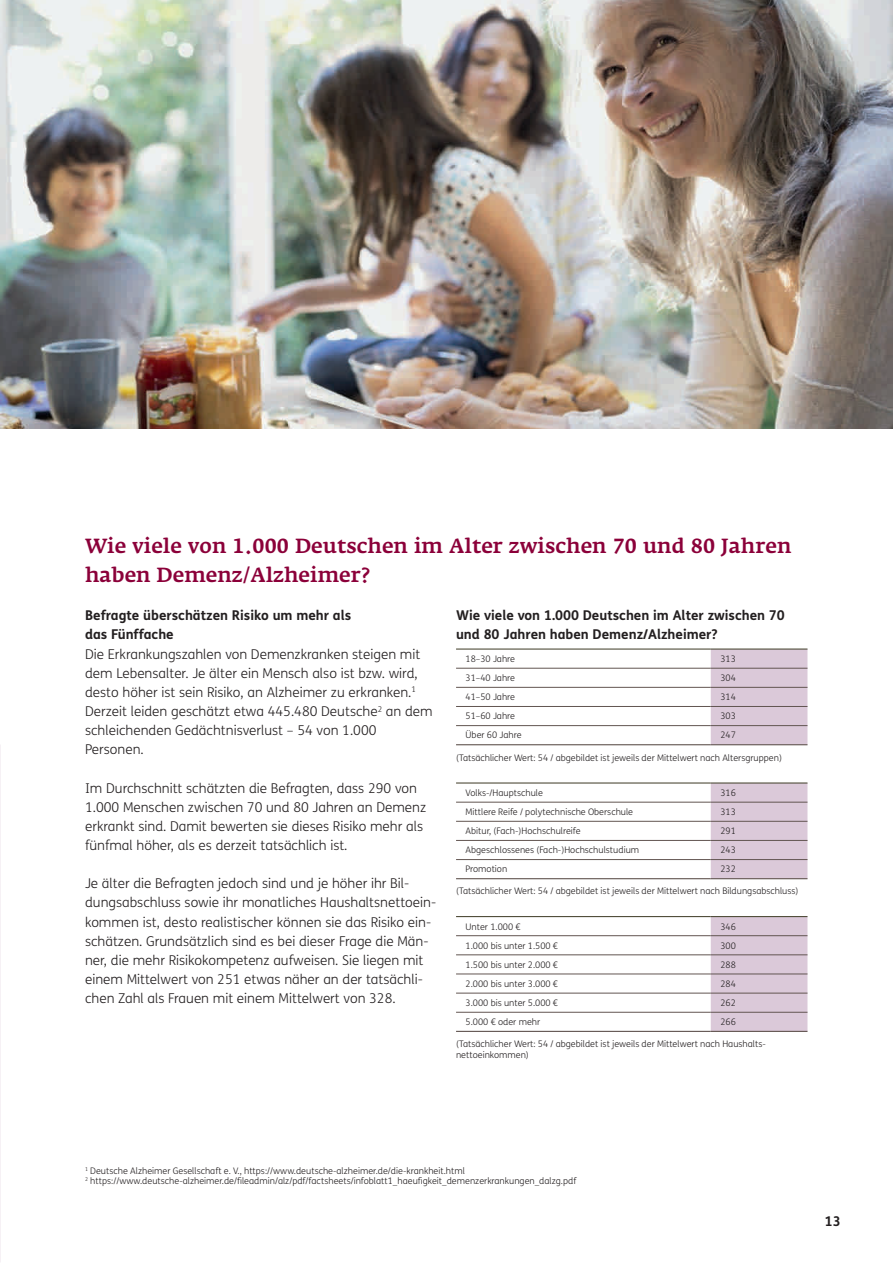
<style>
.page{position:relative;width:893px;height:1263px;background:#fff}
.page>*{position:absolute;margin:0;border:0;box-sizing:border-box;transform-origin:0 0}
.t1{font:500 20.25px/28.7px "Fedra Serif A Pro";color:#8b0039}
.t2{font:300 13.5px/19.2px "FS Me Pro";color:#231f20}
.t3{font:700 13.5px/19.2px "FS Me";color:#231f20}
.t4{font:300 9px/10.6px "FS Me Pro";color:#231f20}
</style>
<div class="page">
<div style="left:711px;top:650px;width:96px;height:94px;background:#dbc9d9"></div>
<hr style="left:456px;top:668px;width:255px;height:1px;background:#625551">
<hr style="left:456px;top:687px;width:255px;height:1px;background:#625551">
<hr style="left:456px;top:706px;width:255px;height:1px;background:#625551">
<hr style="left:456px;top:725px;width:255px;height:1px;background:#625551">
<hr style="left:456px;top:744px;width:255px;height:1px;background:#625551">
<hr style="left:711px;top:668px;width:96px;height:1px;background:#625551">
<hr style="left:711px;top:687px;width:96px;height:1px;background:#625551">
<hr style="left:711px;top:706px;width:96px;height:1px;background:#625551">
<hr style="left:711px;top:725px;width:96px;height:1px;background:#625551">
<hr style="left:711px;top:744px;width:96px;height:1px;background:#625551">
<hr style="left:456px;top:648px;width:255px;height:2px;background:#524f3c">
<hr style="left:711px;top:648px;width:96px;height:2px;background:#524f3c">
<div style="left:711px;top:783px;width:96px;height:95px;background:#dbc9d9"></div>
<hr style="left:456px;top:802px;width:255px;height:1px;background:#625551">
<hr style="left:456px;top:821px;width:255px;height:1px;background:#625551">
<hr style="left:456px;top:840px;width:255px;height:1px;background:#625551">
<hr style="left:456px;top:859px;width:255px;height:1px;background:#625551">
<hr style="left:456px;top:878px;width:255px;height:1px;background:#625551">
<hr style="left:711px;top:802px;width:96px;height:1px;background:#625551">
<hr style="left:711px;top:821px;width:96px;height:1px;background:#625551">
<hr style="left:711px;top:840px;width:96px;height:1px;background:#625551">
<hr style="left:711px;top:859px;width:96px;height:1px;background:#625551">
<hr style="left:711px;top:878px;width:96px;height:1px;background:#625551">
<hr style="left:456px;top:782px;width:255px;height:1px;background:#524f3c">
<hr style="left:711px;top:782px;width:96px;height:1px;background:#524f3c">
<div style="left:711px;top:917px;width:96px;height:114px;background:#dbc9d9"></div>
<hr style="left:456px;top:935px;width:255px;height:1px;background:#625551">
<hr style="left:456px;top:954px;width:255px;height:1px;background:#625551">
<hr style="left:456px;top:974px;width:255px;height:1px;background:#625551">
<hr style="left:456px;top:993px;width:255px;height:1px;background:#625551">
<hr style="left:456px;top:1012px;width:255px;height:1px;background:#625551">
<hr style="left:456px;top:1031px;width:255px;height:1px;background:#625551">
<hr style="left:711px;top:935px;width:96px;height:1px;background:#625551">
<hr style="left:711px;top:954px;width:96px;height:1px;background:#625551">
<hr style="left:711px;top:974px;width:96px;height:1px;background:#625551">
<hr style="left:711px;top:993px;width:96px;height:1px;background:#625551">
<hr style="left:711px;top:1012px;width:96px;height:1px;background:#625551">
<hr style="left:711px;top:1031px;width:96px;height:1px;background:#625551">
<hr style="left:456px;top:916px;width:255px;height:1px;background:#524f3c">
<hr style="left:711px;top:916px;width:96px;height:1px;background:#524f3c">
<img style="left:0;top:0;width:893px;height:428px">
<h1 class="t1" style="left:85px;top:531px;width:708px">Wie viele von 1.000 Deutschen im Alter zwischen 70 und 80 Jahren haben Demenz/Alzheimer?</h1>
<h2 class="t3" style="left:85px;top:605px;width:268px">Befragte überschätzen Risiko um mehr als das Fünffache</h2>
<p class="t2" style="left:85px;top:644px;width:349px">Die Erkrankungszahlen von Demenzkranken steigen mit dem Lebensalter. Je älter ein Mensch also ist bzw. wird, desto höher ist sein Risiko, an Alzheimer zu erkranken.<sup>1<br></sup>Derzeit leiden geschätzt etwa 445.480 Deutsche<sup>2</sup> an dem schleichenden Gedächtnisverlust – 54 von 1.000<br>Personen.</p>
<h2 class="t2" style="left:85px;top:778px;width:343px">Im Durchschnitt schätzten die Befragten, dass 290 von 1.000 Menschen zwischen 70 und 80 Jahren an Demenz erkrankt sind. Damit bewerten sie dieses Risiko mehr als fünfmal höher, als es derzeit tatsächlich ist.</h2>
<p class="t2" style="left:85px;top:873px;width:353px">Je älter die Befragten jedoch sind und je höher ihr Bil&shy;dungsabschluss sowie ihr monatliches Haushaltsnettoein&shy;kommen ist, desto realistischer können sie das Risiko ein&shy;schätzen. Grundsätzlich sind es bei dieser Frage die Män&shy;ner, die mehr Risikokompetenz aufweisen. Sie liegen mit einem Mittelwert von 251 etwas näher an der tatsächli&shy;chen Zahl als Frauen mit einem Mittelwert von 328.</p>
<h2 class="t3" style="left:456px;top:605px;width:330px">Wie viele von 1.000 Deutschen im Alter zwischen 70 und 80 Jahren haben Demenz/Alzheimer?</h2>
<p class="t4" style="left:466px;top:653px;width:51px">18–30 Jahre</p>
<p class="t4" style="left:720px;top:653px;width:17px">313</p>
<p class="t4" style="left:466px;top:672px;width:51px">31–40 Jahre</p>
<p class="t4" style="left:720px;top:672px;width:17px">304</p>
<p class="t4" style="left:466px;top:691px;width:51px">41–50 Jahre</p>
<p class="t4" style="left:720px;top:691px;width:17px">314</p>
<p class="t4" style="left:466px;top:711px;width:51px">51–60 Jahre</p>
<p class="t4" style="left:720px;top:711px;width:17px">303</p>
<p class="t4" style="left:466px;top:729px;width:57px">Über 60 Jahre</p>
<p class="t4" style="left:720px;top:729px;width:17px">247</p>
<p class="t4" style="left:456px;top:752px;width:327px">(Tatsächlicher Wert: 54 / abgebildet ist jeweils der Mittelwert nach Altersgruppen)</p>
<p class="t4" style="left:466px;top:787px;width:79px">Volks-/Hauptschule</p>
<p class="t4" style="left:720px;top:787px;width:17px">316</p>
<p class="t4" style="left:466px;top:806px;width:169px">Mittlere Reife / polytechnische Oberschule</p>
<p class="t4" style="left:720px;top:806px;width:17px">313</p>
<p class="t4" style="left:466px;top:825px;width:117px">Abitur, (Fach-)Hochschulreife</p>
<p class="t4" style="left:720px;top:825px;width:17px">291</p>
<p class="t4" style="left:466px;top:844px;width:175px">Abgeschlossenes (Fach-)Hochschulstudium</p>
<p class="t4" style="left:720px;top:844px;width:17px">243</p>
<p class="t4" style="left:466px;top:863px;width:43px">Promotion</p>
<p class="t4" style="left:720px;top:863px;width:17px">232</p>
<p class="t4" style="left:456px;top:886px;width:344px">(Tatsächlicher Wert: 54 / abgebildet ist jeweils der Mittelwert nach Bildungsabschluss)</p>
<p class="t4" style="left:466px;top:921px;width:56px">Unter 1.000 €</p>
<p class="t4" style="left:720px;top:921px;width:17px">346</p>
<p class="t4" style="left:466px;top:940px;width:94px">1.000 bis unter 1.500 €</p>
<p class="t4" style="left:720px;top:940px;width:17px">300</p>
<p class="t4" style="left:466px;top:959px;width:94px">1.500 bis unter 2.000 €</p>
<p class="t4" style="left:720px;top:959px;width:17px">288</p>
<p class="t4" style="left:466px;top:978px;width:94px">2.000 bis unter 3.000 €</p>
<p class="t4" style="left:720px;top:978px;width:17px">284</p>
<p class="t4" style="left:466px;top:997px;width:94px">3.000 bis unter 5.000 €</p>
<p class="t4" style="left:720px;top:997px;width:17px">262</p>
<p class="t4" style="left:466px;top:1016px;width:76px">5.000 € oder mehr</p>
<p class="t4" style="left:720px;top:1016px;width:17px">266</p>
<p class="t4" style="left:456px;top:1038px;width:310px">(Tatsächlicher Wert: 54 / abgebildet ist jeweils der Mittelwert nach Haushalts&shy;nettoeinkommen)</p>
<p class="t4" style="left:85px;top:1165px;width:493px"><sup>1</sup> Deutsche Alzheimer Gesellschaft e. V., https://www.deutsche-alzheimer.de/die-krankheit.html<br><sup>2</sup> https://www.deutsche-alzheimer.de/fileadmin/alz/pdf/factsheets/infoblatt1_haeufigkeit_demenzerkrankungen_dalzg.pdf</p>
<h2 class="t3" style="left:825px;top:1211px;width:17px">13</h2>
</div>
